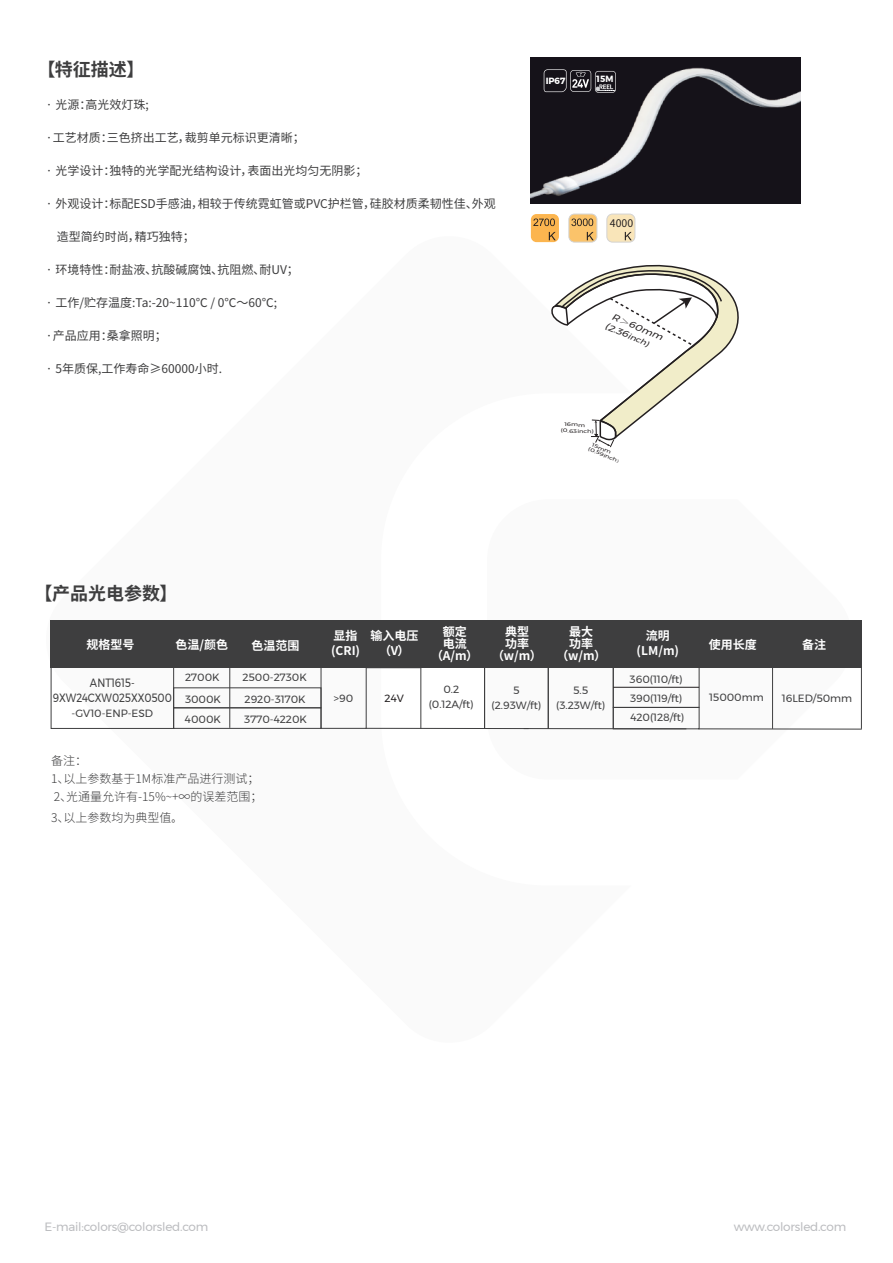
<style>
.page{position:relative;width:893px;height:1263px;background:#fff}
.page>*{position:absolute;margin:0;border:0;box-sizing:border-box;transform-origin:0 0}
.t1{font:700 18px "Source Han Sans CN";color:#3e3e3f}
.t2{font:12px "Source Han Sans CN";color:#3e3e3f}
.t3{font:700 12px/12px "Source Han Sans CN";color:#fff;text-align:center}
.t4{font:300 12px/18px "Source Han Sans CN";color:#3e3e3f}
.t5{font:12px "Montserrat";letter-spacing:-.02em;color:#bcbdc0}
.t6{font:12px/14.4px "Montserrat";letter-spacing:-.005em;color:#3e3e3f;text-align:center;scale:.84 1}
.t7{font:10.5px/15px "Montserrat";color:#3e3e3f;text-align:center}
.t8{font:10.5px "Source Han Sans CN";color:#231f20}
.t9{font:10.5px "Montserrat";color:#231f20}
.t10{font:italic 9px "Montserrat";color:#231f20;scale:1.18 1}
.t11{font:700 9px "Montserrat";color:#fff}
.t12{font:700 9px "Montserrat";color:#fff;scale:.94 1}
.t13{font:italic 7.8px "Montserrat";color:#231f20;scale:1.18 1}
.t14{font:5.1px/6.1px "Montserrat";color:#231f20;scale:1.31 1}
.s1{font-family:"Adobe Song Std";font-weight:300}
.s2{font-weight:400;font-size:10.8px}
</style>
<div class="page">
<img style="left:531px;top:57px;width:269px;height:147px">
<svg style="left:551px;top:264px;width:188px;height:183px"></svg>
<div style="left:51px;top:620px;width:811px;height:48px;background:#3e3e3f"></div>
<svg style="left:544px;top:69px;width:72px;height:24px;background:#3a373d"></svg>
<div style="left:531px;top:214px;width:28px;height:28px;background:#fcb54f;border-radius:6px"></div>
<svg style="left:533px;top:218px;width:22px;height:8px"></svg>
<svg style="left:549px;top:232px;width:7px;height:8px"></svg>
<div style="left:569px;top:214px;width:28px;height:28px;background:#fbc36a;border-radius:6px"></div>
<div style="left:569px;top:214px;width:28px;height:28px;border:1px solid #d4d3d2;border-radius:6px"></div>
<svg style="left:571px;top:218px;width:22px;height:8px"></svg>
<svg style="left:587px;top:232px;width:7px;height:8px"></svg>
<div style="left:607px;top:214px;width:28px;height:28px;background:#f9e5b9;border-radius:6px"></div>
<div style="left:607px;top:214px;width:28px;height:28px;border:1px solid #d4d3d2;border-radius:6px"></div>
<svg style="left:625px;top:232px;width:7px;height:8px"></svg>
<div style="left:51px;top:667px;width:123px;height:62px;border:1px solid #3e3e3f"></div>
<div style="left:173px;top:707px;width:148px;height:22px;border:1px solid #3e3e3f"></div>
<div style="left:321px;top:667px;width:46px;height:62px;border:1px solid #3e3e3f"></div>
<div style="left:613px;top:667px;width:86px;height:41px;border:1px solid #3e3e3f"></div>
<div style="left:613px;top:707px;width:86px;height:22px;border:1px solid #3e3e3f"></div>
<div style="left:420px;top:667px;width:65px;height:62px;border:1px solid #3e3e3f"></div>
<div style="left:484px;top:667px;width:65px;height:62px;border:1px solid #3e3e3f"></div>
<div style="left:548px;top:667px;width:66px;height:62px;border:1px solid #3e3e3f"></div>
<hr style="left:698px;top:728px;width:164px;height:1px;background:#3e3e3f">
<div style="left:772px;top:667px;width:90px;height:62px;border:1px solid #3e3e3f"></div>
<hr style="left:366px;top:728px;width:163px;height:1px;background:#3e3e3f">
<hr style="left:524px;top:728px;width:162px;height:1px;background:#3e3e3f">
<hr style="left:613px;top:687px;width:86px;height:1px;background:#231f20">
<hr style="left:229px;top:668px;width:1px;height:60px;background:#3e3e3f">
<h1 class="t1" style="left:37px;top:60px;width:109px">【特征描述】</h1>
<p class="t2" style="left:46px;top:98px;width:104px">· 光源：高光效灯珠;</p>
<p class="t2" style="left:46px;top:131px;width:260px">·工艺材质：三色挤出工艺，裁剪单元标识更清晰；</p>
<p class="t2" style="left:46px;top:164px;width:323px">· 光学设计：独特的光学配光结构设计，表面出光均匀无阴影；</p>
<p class="t2" style="left:46px;top:197px;width:451px">· 外观设计：标配ESD手感油，相较于传统霓虹管或PVC护栏管，硅胶材质柔韧性佳、外观</p>
<p class="t2" style="left:57px;top:230px;width:140px">造型简约时尚，精巧独特；</p>
<p class="t2" style="left:46px;top:263px;width:254px">· 环境特性：耐盐液、抗酸碱腐蚀、抗阻燃、耐UV；</p>
<p class="t2" style="left:46px;top:296px;width:233px">· 工作/贮存温度:Ta:-20~110℃ / 0℃～60℃;</p>
<p class="t2" style="left:46px;top:329px;width:122px">·产品应用：桑拿照明；</p>
<p class="t2" style="left:46px;top:362px;width:178px">· 5年质保,工作寿命≥60000小时.</p>
<h1 class="t1" style="left:34px;top:583px;width:145px">【产品光电参数】</h1>
<p class="t11" style="left:546px;top:73px;width:21px">IP67</p>
<p class="t12" style="left:597px;top:72px;width:19px">15M</p>
<p class="t8" style="left:610px;top:217px;width:25px">4000</p>
<p class="t10" style="left:615px;top:310px;width:48px;rotate:23deg">R<span class="s1">＞</span>60mm</p>
<p class="t10" style="left:609px;top:319px;width:22px;rotate:23deg">(2.36</p>
<p class="t13" style="left:630px;top:330px;width:21px;rotate:23deg">inch)</p>
<p class="t14" style="left:561px;top:421px;width:27px;text-indent:3px;rotate:1deg">16mm (0.63inch)</p>
<p class="t14" style="left:592px;top:441px;width:27px;line-height:5.1px;text-indent:2px;rotate:23deg">15mm (0.59inch<span class="s1">)</span></p>
<p class="t3" style="left:87px;top:639px;width:49px">规格型号</p>
<p class="t3" style="left:176px;top:639px;width:54px">色温/颜色</p>
<p class="t3" style="left:331px;top:629px;width:31px;line-height:15px;text-align:left">显指(CRI)</p>
<p class="t3" style="left:370px;top:629px;width:49px;line-height:15px">输入电压（V）</p>
<p class="t3" style="left:431px;top:626px;width:48px">额定<br>电流（A/m）</p>
<p class="t3" style="left:492px;top:626px;width:51px">典型<br>功率（w/m）</p>
<p class="t3" style="left:557px;top:626px;width:51px">最大<br>功率（w/m）</p>
<p class="t3" style="left:637px;top:629px;width:44px;line-height:15px">流明(LM/m)</p>
<p class="t3" style="left:709px;top:639px;width:49px">使用长度</p>
<p class="t3" style="left:802px;top:639px;width:25px">备注</p>
<p class="t3" style="left:252px;top:640px;width:49px">色温范围</p>
<p class="t6" style="left:53px;top:676px;width:143px">ANT1615-<br>9XW24CXW025XX0500</p>
<p class="t7" style="left:72px;top:705px;width:83px">-GV10-ENP-ESD</p>
<p class="t7" style="left:185px;top:669px;width:36px">2700K</p>
<p class="t7" style="left:185px;top:711px;width:38px">4000K</p>
<p class="t7" style="left:242px;top:666px;width:66px;line-height:21.9px;text-align:left">2500-2730K<br>2920-3170K</p>
<p class="t7" style="left:244px;top:711px;width:64px">3770-4220K</p>
<p class="t7" style="left:629px;top:671px;width:55px">360(110/ft)</p>
<p class="t7" style="left:630px;top:710px;width:55px">420(128/ft)</p>
<p class="t7" style="left:334px;top:690px;width:21px">&gt;90</p>
<p class="t7" style="left:429px;top:682px;width:46px">0.2 (0.12A/ft)</p>
<p class="t7" style="left:492px;top:682px;width:51px">5 (2.93W/ft)</p>
<p class="t7" style="left:630px;top:690px;width:54px">390(119/ft)</p>
<p class="t7" style="left:556px;top:682px;width:51px">5.5 (3.23W/ft)</p>
<p class="t7" style="left:185px;top:691px;width:37px">3000K</p>
<p class="t7" style="left:709px;top:690px;width:56px">15000mm</p>
<p class="t9" style="left:385px;top:690px;width:21px">24V</p>
<p class="t4" style="left:51px;top:752px;width:213px">备注：<br>1、以上参数基于1M标准产品进行测试；<br>2、光通量允许有-15%~+∞的误差范围；</p>
<p class="t4" style="left:51px;top:809px;width:132px">3、以上参数均为典型值<span class="s2">。</span></p>
<p class="t7" style="left:782px;top:690px;width:72px">16LED/50mm</p>
<p class="t5" style="left:45px;top:1217px;width:165px">E-mail:colors@colorsled.com</p>
<p class="t5" style="left:734px;top:1217px;width:114px">www.colorsled.com</p>
</div>
